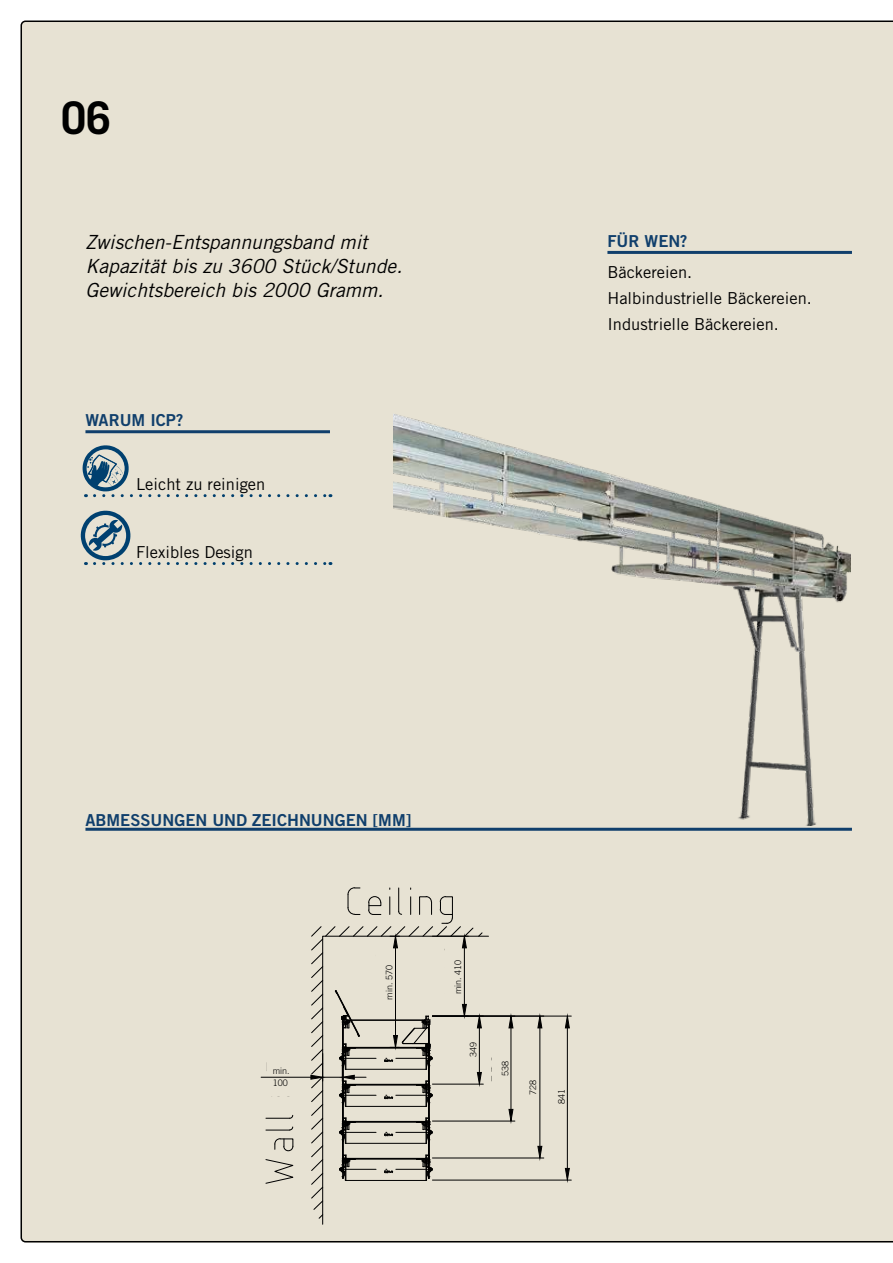
<style>
.page{position:relative;width:893px;height:1263px;background:#fff}
.page>*{position:absolute;margin:0;border:0;box-sizing:border-box;transform-origin:0 0}
.t1{font:700 45px "Trade Gothic LT Std";color:#000}
.t2{font:italic 19.5px/24px "Trade Gothic LT Std";color:#000}
.t3{font:16.5px/26.2px "Trade Gothic LT Std";color:#000}
.t4{font:16.5px "Trade Gothic LT Std Bd 2";color:#103f6c}
.t5{font:300 9px/11.7px "Trade Gothic LT Std";color:#000}
</style>
<div class="page">
<div style="left:21px;top:21px;width:872px;height:1221px;background:#e7e2d3"></div>
<h1 class="t1" style="left:61px;top:90px;width:52px">06</h1>
<p class="t2" style="left:85px;top:231px;width:318px">Zwischen-Entspannungsband mit<br>Kapazität bis zu 3600 Stück/Stunde.<br>Gewichtsbereich bis 2000 Gramm.</p>
<p class="t4" style="left:85px;top:410px;width:99px">WARUM ICP?</p>
<p class="t3" style="left:136px;top:470px;width:131px">Leicht zu reinigen</p>
<p class="t3" style="left:136px;top:538px;width:118px">Flexibles Design</p>
<p class="t4" style="left:607px;top:231px;width:82px">FÜR WEN?</p>
<p class="t3" style="left:607px;top:259px;width:206px">Bäckereien.<br>Halbindustrielle Bäckereien.<br>Industrielle Bäckereien.</p>
<p class="t4" style="left:85px;top:810px;width:327px">ABMESSUNGEN UND ZEICHNUNGEN [MM]</p>
<p class="t5" style="left:273px;top:1065px;width:19px">min.<br>100</p>
<p class="t5" style="left:383px;top:999px;width:36px;rotate:-90deg">min. 570</p>
<p class="t5" style="left:452px;top:994px;width:36px;rotate:-90deg">min. 410</p>
<p class="t5" style="left:467px;top:1057px;width:17px;rotate:-90deg">349</p>
<p class="t5" style="left:499px;top:1076px;width:17px;rotate:-90deg">538</p>
<p class="t5" style="left:527px;top:1095px;width:17px;rotate:-90deg">728</p>
<p class="t5" style="left:556px;top:1104px;width:17px;rotate:-90deg">841</p>
</div>
